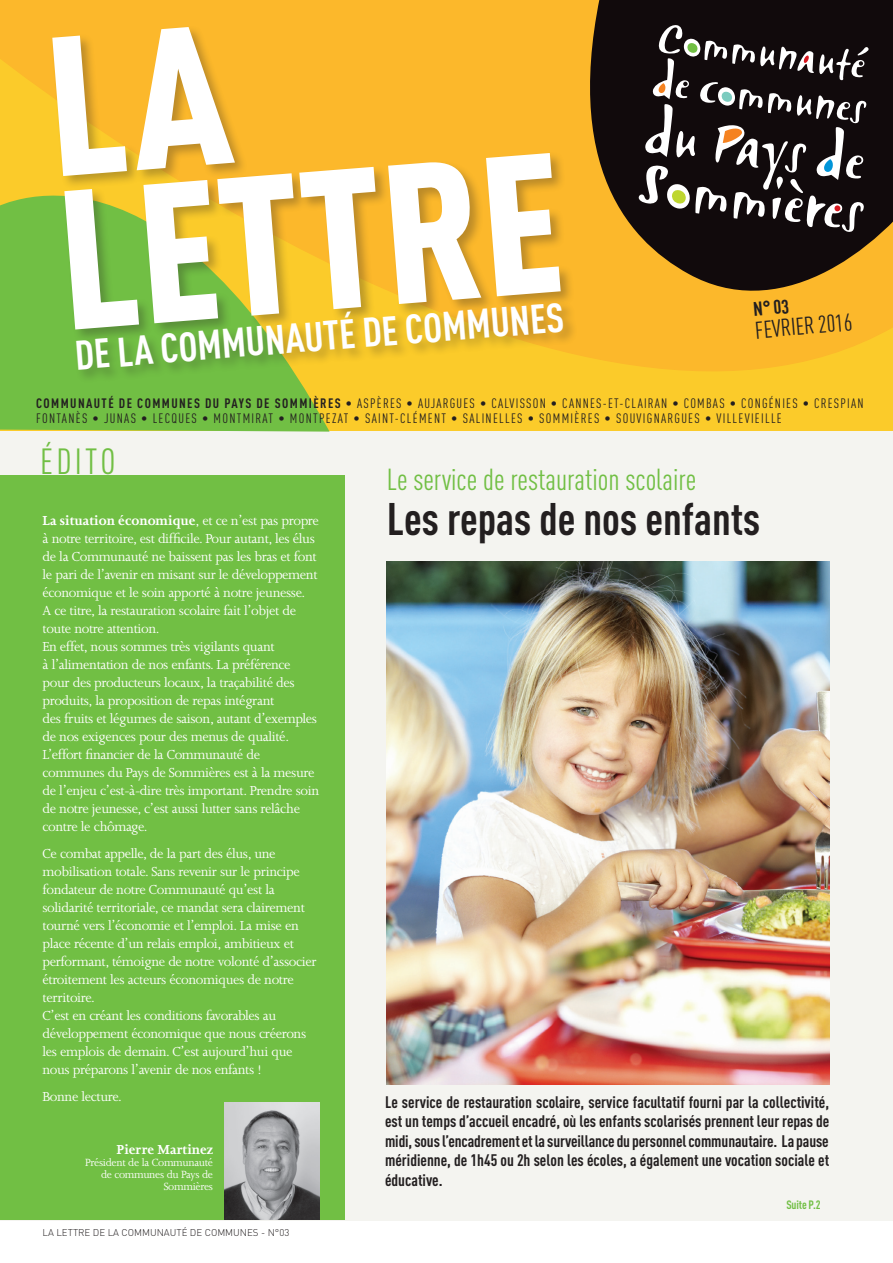
<style>
.page{position:relative;width:893px;height:1263px;background:#fff}
.page>*{position:absolute;margin:0;border:0;box-sizing:border-box;transform-origin:0 0}
.t1{font:900 condensed 194.85px/155.2px "DINOT";color:#fff}
.t2{font:700 condensed 45px "DINOT";color:#231f20}
.t3{font:700 condensed 40.65px "DINOT";color:#fff}
.t4{font:condensed 35.85px "DINOT";letter-spacing:.09em;color:#71bf44}
.t5{font:condensed 30px "DINOT";color:#71bf44}
.t6{font:condensed 24px "DINOT";color:#231f20}
.t7{font:700 condensed 19.5px "DINOT";color:#231f20}
.t8{font:700 condensed 16.5px/19.5px "DINOT";color:#231f20;text-align:justify}
.t9{font:15px/18px "Joanna";letter-spacing:-.025em;color:#fff}
.t10{font:700 15px "Joanna";color:#fff}
.t11{font:condensed 13.5px/15px "DINOT";letter-spacing:.095em;color:#231f20}
.t12{font:12px/12px "Joanna";letter-spacing:-.025em;color:#fff;text-align:right}
.t13{font:700 condensed 12px "DINOT";letter-spacing:-.005em;color:#71bf44}
.t14{font:300 9.75px "DINOT";color:#231f20}
.s1{font-weight:700}
</style>
<div class="page">
<div style="left:0;top:429px;width:893px;height:791px;background:#f4f4f0"></div>
<svg style="left:0;top:0;width:893px;height:513px"></svg>
<svg style="left:0;top:107px;width:330px;height:325px;background:#8ac141"></svg>
<div style="left:0;top:475px;width:344px;height:745px;background:#71bf44"></div>
<img style="left:387px;top:561px;width:442px;height:523px">
<svg style="left:588px;top:0;width:305px;height:295px;background:#553c15"></svg>
<svg style="left:638px;top:25px;width:231px;height:207px;background:#3c3636"></svg>
<div style="left:50px;top:25px;width:525px;height:318px;background:#231f20;opacity:.3"></div>
<div style="left:74px;top:301px;width:504px;height:83px;background:#231f20;opacity:.3"></div>
<img style="left:224px;top:1102px;width:95px;height:118px">
<h1 class="t1" style="left:38px;top:28px;width:505px;rotate:-5deg">LA<br>LETTRE</h1>
<h3 class="t7" style="left:752px;top:297px;width:37px;rotate:-5deg">N° 03</h3>
<h3 class="t6" style="left:754px;top:316px;width:99px;rotate:-5deg">FEVRIER 2016</h3>
<h3 class="t3" style="left:73px;top:329px;width:492px;rotate:-4deg">DE LA COMMUNAUTÉ DE COMMUNES</h3>
<p class="t11" style="left:36px;top:396px;width:829px"><span class="s1">COMMUNAUTÉ DE COMMUNES DU PAYS DE SOMMIÈRES •</span> ASPÈRES • AUJARGUES • CALVISSON • CANNES-ET-CLAIRAN • COMBAS • CONGÉNIES • CRESPIAN<br>FONTANÈS • JUNAS • LECQUES • MONTMIRAT • MONTPEZAT • SAINT-CLÉMENT • SALINELLES • SOMMIÈRES • SOUVIGNARGUES • VILLEVIEILLE</p>
<h3 class="t4" style="left:40px;top:440px;width:77px">ÉDITO</h3>
<h3 class="t5" style="left:387px;top:462px;width:311px">Le service de restauration scolaire</h3>
<p class="t9" style="left:43px;top:512px;width:278px"><span class="s1">La situation économique</span>, et ce n’est pas propre à notre territoire, est difficile. Pour autant, les élus de la Communauté ne baissent pas les bras et font le pari de l’avenir en misant sur le développement économique et le soin apporté à notre jeunesse.<br>A ce titre, la restauration scolaire fait l’objet de toute notre attention.<br>En effet, nous sommes très vigilants quant<br>à l’alimentation de nos enfants. La préférence pour des producteurs locaux, la traçabilité des produits, la proposition de repas intégrant<br>des fruits et légumes de saison, autant d’exemples de nos exigences pour des menus de qualité.<br>L’effort financier de la Communauté de communes du Pays de Sommières est à la mesure de l’enjeu c’est-à-dire très important. Prendre soin de notre jeunesse, c’est aussi lutter sans relâche contre le chômage.</p>
<p class="t9" style="left:43px;top:845px;width:276px">Ce combat appelle, de la part des élus, une mobilisation totale. Sans revenir sur le principe fondateur de notre Communauté qu’est la solidarité territoriale, ce mandat sera clairement tourné vers l’économie et l’emploi. La mise en place récente d’un relais emploi, ambitieux et performant, témoigne de notre volonté d’associer étroitement les acteurs économiques de notre territoire.<br>C’est en créant les conditions favorables au développement économique que nous créerons les emplois de demain. C’est aujourd’hui que nous préparons l’avenir de nos enfants !</p>
<p class="t9" style="left:43px;top:1088px;width:81px">Bonne lecture.</p>
<p class="t10" style="left:116px;top:1141px;width:98px">Pierre Martinez</p>
<p class="t12" style="left:85px;top:1156px;width:129px">Président de la Communauté de communes du Pays de<br>Sommières</p>
<p class="t14" style="left:43px;top:1227px;width:248px">LA LETTRE DE LA COMMUNAUTÉ DE COMMUNES - N°03</p>
<h2 class="t2" style="left:387px;top:492px;width:375px">Les repas de nos enfants</h2>
<p class="t8" style="left:385px;top:1092px;width:446px">Le service de restauration scolaire, service facultatif fourni par la collectivité, est un temps d’accueil encadré, où les enfants scolarisés prennent leur repas de midi, sous l’encadrement et la surveillance du personnel communautaire. La pause méridienne, de 1h45 ou 2h selon les écoles, a également une vocation sociale et éducative.</p>
<p class="t13" style="left:786px;top:1197px;width:36px">Suite P.2</p>
</div>
